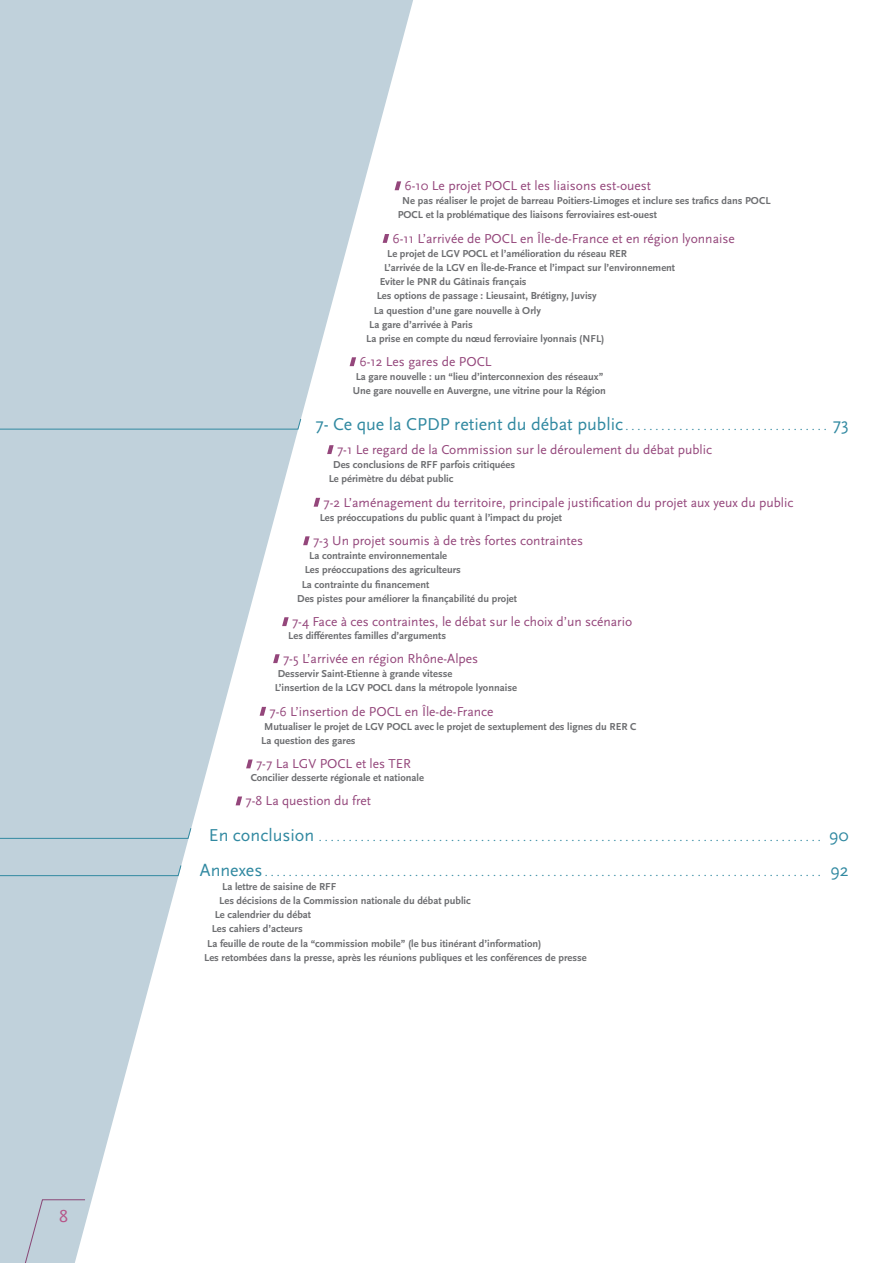
<style>
.page{position:relative;width:893px;height:1263px;background:#fff}
.page>*{position:absolute;margin:0;border:0;box-sizing:border-box;transform-origin:0 0}
.t1{font:18px "Scala Sans Pro";color:#3189a1}
.t2{font:18px "Scala Sans Pro";color:#b65689}
.t3{font:13.5px "Scala Sans Pro";color:#94467b}
.t4{font:12px "Scala Sans Pro";color:#3189a1}
.t5{font:700 10.5px/14.1px "Scala Sans Pro";color:#6d6e71}
.s1{font-size:18px}
</style>
<div class="page">
<svg style="left:0;top:0;width:413px;height:1263px;fill:#c0d1db"></svg>
<svg style="left:0;top:418px;width:302px;height:12px;background:#b4cbd6"></svg>
<svg style="left:0;top:827px;width:192px;height:12px;background:#b4cbd6"></svg>
<svg style="left:0;top:864px;width:182px;height:12px;background:#b5ccd6"></svg>
<svg style="left:395px;top:181px;width:6px;height:9px"></svg>
<svg style="left:383px;top:234px;width:6px;height:9px"></svg>
<svg style="left:350px;top:357px;width:6px;height:9px"></svg>
<svg style="left:327px;top:445px;width:7px;height:9px"></svg>
<svg style="left:314px;top:498px;width:6px;height:9px"></svg>
<svg style="left:303px;top:536px;width:7px;height:9px"></svg>
<svg style="left:282px;top:617px;width:7px;height:9px"></svg>
<svg style="left:273px;top:654px;width:7px;height:9px"></svg>
<svg style="left:260px;top:707px;width:6px;height:9px"></svg>
<svg style="left:246px;top:759px;width:7px;height:9px"></svg>
<svg style="left:236px;top:796px;width:6px;height:9px"></svg>
<svg style="left:19px;top:1199px;width:67px;height:64px;background:#c2cfda"></svg>
<h1 class="t2" style="left:59px;top:1204px;width:10px">8</h1>
<p class="t3" style="left:405px;top:177px;width:248px">6-10 Le projet POCL et les liaisons est-ouest</p>
<p class="t5" style="left:398px;top:193px;width:374px;text-indent:5px">Ne pas réaliser le projet de barreau Poitiers-Limoges et inclure ses trafics dans POCL<br>POCL et la problématique des liaisons ferroviaires est-ouest</p>
<p class="t3" style="left:393px;top:229px;width:344px">6-11 L’arrivée de POCL en Île-de-France et en région lyonnaise</p>
<p class="t5" style="left:387px;top:246px;width:241px">Le projet de LGV POCL et l’amélioration du réseau RER</p>
<p class="t5" style="left:384px;top:260px;width:292px">L’arrivée de la LGV en Île-de-France et l’impact sur l’environnement</p>
<p class="t5" style="left:380px;top:274px;width:148px">Eviter le PNR du Gâtinais français</p>
<p class="t5" style="left:377px;top:288px;width:222px">Les options de passage : Lieusaint, Brétigny, Juvisy</p>
<p class="t5" style="left:374px;top:302px;width:169px">La question d’une gare nouvelle à Orly</p>
<p class="t5" style="left:369px;top:317px;width:105px">La gare d’arrivée à Paris</p>
<p class="t5" style="left:366px;top:331px;width:240px">La prise en compte du nœud ferroviaire lyonnais (NFL)</p>
<p class="t3" style="left:360px;top:353px;width:134px">6-12 Les gares de POCL</p>
<p class="t5" style="left:353px;top:369px;width:255px">La gare nouvelle : un “lieu d’interconnexion des réseaux”<br>Une gare nouvelle en Auvergne, une vitrine pour la Région</p>
<p class="t4" style="left:315px;top:418px;width:314px"><span class="s1">7- Ce que la CPDP retient du débat public</span> ..................................</p>
<h1 class="t1" style="left:833px;top:412px;width:18px">73</h1>
<p class="t3" style="left:337px;top:441px;width:376px">7-1 Le regard de la Commission sur le déroulement du débat public</p>
<p class="t5" style="left:329px;top:457px;width:188px;text-indent:5px">Des conclusions de RFF parfois critiquées<br>Le périmètre du débat public</p>
<p class="t3" style="left:324px;top:493px;width:471px">7-2 L’aménagement du territoire, principale justification du projet aux yeux du public</p>
<p class="t5" style="left:320px;top:510px;width:244px">Les préoccupations du public quant à l’impact du projet</p>
<p class="t3" style="left:313px;top:532px;width:271px">7-3 Un projet soumis à de très fortes contraintes</p>
<p class="t5" style="left:309px;top:548px;width:139px">La contrainte environnementale</p>
<p class="t5" style="left:305px;top:562px;width:158px">Les préoccupations des agriculteurs</p>
<p class="t5" style="left:302px;top:577px;width:129px">La contrainte du financement</p>
<p class="t5" style="left:297px;top:591px;width:221px">Des pistes pour améliorer la finançabilité du projet</p>
<p class="t3" style="left:292px;top:613px;width:342px">7-4 Face à ces contraintes, le débat sur le choix d’un scénario</p>
<p class="t5" style="left:288px;top:628px;width:159px">Les différentes familles d’arguments</p>
<p class="t3" style="left:283px;top:650px;width:197px">7-5 L’arrivée en région Rhône-Alpes</p>
<p class="t5" style="left:275px;top:666px;width:244px">Desservir Saint-Etienne à grande vitesse<br>L’insertion de la LGV POCL dans la métropole lyonnaise</p>
<p class="t3" style="left:270px;top:702px;width:226px">7-6 L’insertion de POCL en Île-de-France</p>
<p class="t5" style="left:261px;top:719px;width:377px">Mutualiser le projet de LGV POCL avec le projet de sextuplement des lignes du RER C<br>La question des gares</p>
<p class="t3" style="left:256px;top:755px;width:156px">7-7 La LGV POCL et les TER</p>
<p class="t5" style="left:251px;top:770px;width:175px">Concilier desserte régionale et nationale</p>
<p class="t3" style="left:246px;top:792px;width:127px">7-8 La question du fret</p>
<p class="t4" style="left:209px;top:829px;width:110px"><span class="s1">En conclusion</span> .....................................................................................</p>
<h1 class="t1" style="left:829px;top:823px;width:22px">90</h1>
<p class="t4" style="left:200px;top:864px;width:69px"><span class="s1">Annexes</span> .............................................................................................</p>
<h1 class="t1" style="left:830px;top:858px;width:20px">92</h1>
<p class="t5" style="left:222px;top:879px;width:115px">La lettre de saisine de RFF</p>
<p class="t5" style="left:219px;top:893px;width:253px">Les décisions de la Commission nationale du débat public</p>
<p class="t5" style="left:215px;top:907px;width:98px">Le calendrier du débat</p>
<p class="t5" style="left:212px;top:921px;width:93px">Les cahiers d’acteurs</p>
<p class="t5" style="left:207px;top:935px;width:336px">La feuille de route de la “commission mobile” (le bus itinérant d’information)</p>
<p class="t5" style="left:204px;top:950px;width:384px">Les retombées dans la presse, après les réunions publiques et les conférences de presse</p>
</div>
